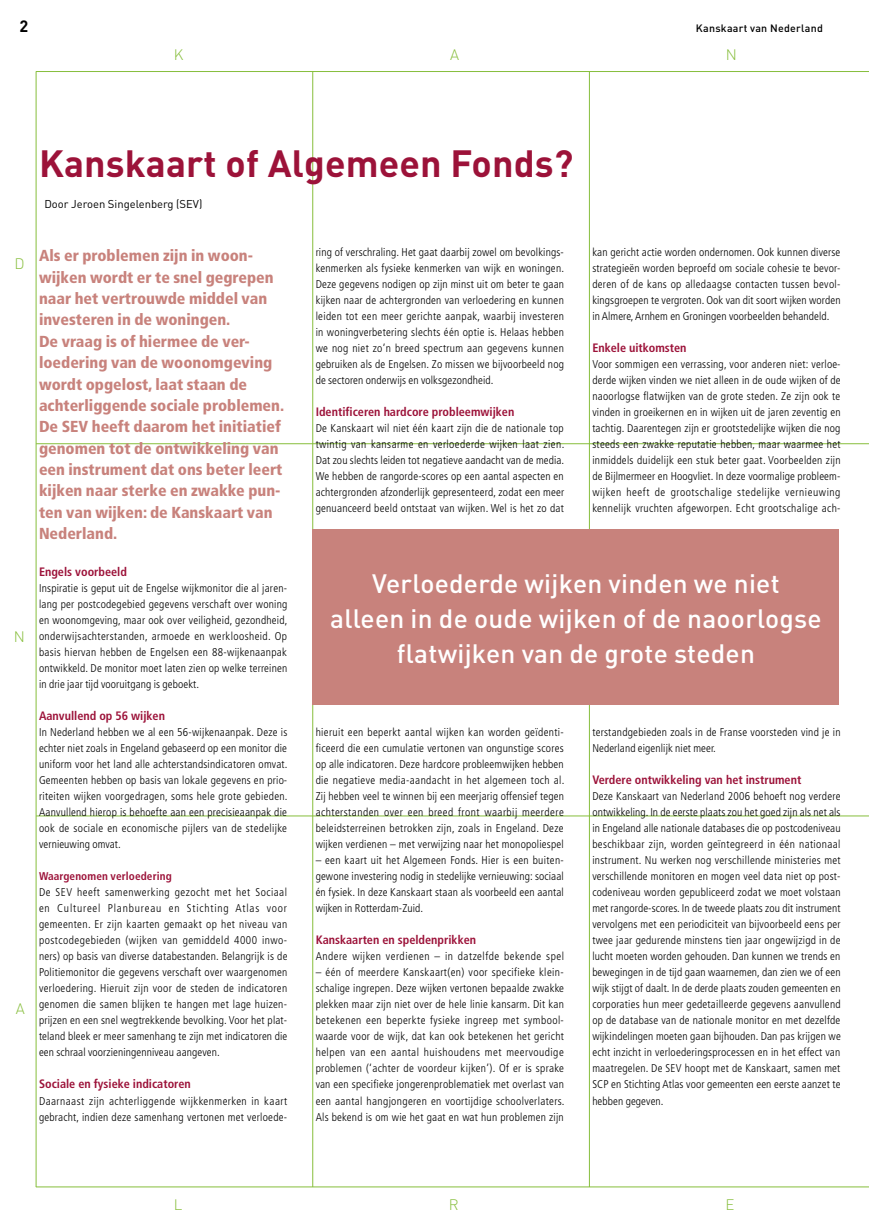
<style>
.page{position:relative;width:869px;height:1223px;background:#fff}
.page>*{position:absolute;margin:0;border:0;box-sizing:border-box;transform-origin:0 0}
.t1{font:700 37.5px "DIN";letter-spacing:.005em;color:#9c1239}
.t2{font:500 26.25px/35px "DIN";letter-spacing:.01em;color:#fff;text-align:center}
.t3{font:700 16.25px "DIN";color:#000}
.t4{font:900 condensed 16px/21.4px "Frutiger";color:#c8827c}
.t5{font:300 15px "DIN";color:#87be3c}
.t6{font:700 condensed 12.25px "Frutiger";color:#9c1239}
.t7{font:300 condensed 11.25px/16px "Frutiger";letter-spacing:.015em;color:#000;text-align:justify}
.t8{font:300 condensed 11.25px "Frutiger";letter-spacing:.04em;color:#000}
.t9{font:11.25px "DIN";color:#000}
.t10{font:700 condensed 11.25px "Frutiger";letter-spacing:.01em;color:#9c1239}
.t11{font:500 10.62px "DIN";letter-spacing:.025em;color:#000}
</style>
<div class="page">
<hr style="left:312px;top:72px;width:1px;height:1114px;background:#87be3c">
<hr style="left:589px;top:72px;width:1px;height:1114px;background:#87be3c">
<hr style="left:36px;top:72px;width:1px;height:1114px;background:#87be3c">
<hr style="left:36px;top:443px;width:832px;height:1px;background:#87be3c">
<hr style="left:36px;top:815px;width:832px;height:1px;background:#87be3c">
<hr style="left:36px;top:71px;width:832px;height:1px;background:#87be3c">
<hr style="left:36px;top:1186px;width:832px;height:1px;background:#87be3c">
<div style="left:312px;top:529px;width:526px;height:175px;background:#c8827c"></div>
<h3 class="t3" style="left:20px;top:16px;width:10px">2</h3>
<p class="t11" style="left:695px;top:21px;width:128px">Kanskaart van Nederland</p>
<h3 class="t5" style="left:174px;top:46px;width:11px">K</h3>
<h3 class="t5" style="left:450px;top:46px;width:11px">A</h3>
<h3 class="t5" style="left:725px;top:46px;width:13px">N</h3>
<h1 class="t1" style="left:39px;top:139px;width:535px">Kanskaart of Algemeen Fonds?</h1>
<p class="t9" style="left:44px;top:197px;width:159px">Door Jeroen Singelenberg (SEV)</p>
<h3 class="t5" style="left:15px;top:254px;width:12px">D</h3>
<h3 class="t5" style="left:14px;top:627px;width:13px">N</h3>
<h3 class="t5" style="left:16px;top:999px;width:11px">A</h3>
<p class="t4" style="left:39px;top:245px;width:246px">Als er problemen zijn in woon&shy;wijken wordt er te snel gegrepen naar het vertrouwde middel van investeren in de woningen.<br>De vraag is of hiermee de ver&shy;loedering van de woonomgeving wordt opgelost, laat staan de achterliggende sociale problemen.<br>De SEV heeft daarom het initiatief genomen tot de ontwikkeling van een instrument dat ons beter leert kijken naar sterke en zwakke pun&shy;ten van wijken: de Kanskaart van<br>Nederland.</p>
<p class="t6" style="left:39px;top:564px;width:89px">Engels voorbeeld</p>
<p class="t7" style="left:39px;top:580px;width:250px">Inspiratie is geput uit de Engelse wijkmonitor die al jaren&shy;lang per postcodegebied gegevens verschaft over woning en woonomgeving, maar ook over veiligheid, gezondheid, onderwijsachterstanden, armoede en werkloosheid. Op basis hiervan hebben de Engelsen een 88-wijkenaanpak ontwikkeld. De monitor moet laten zien op welke terreinen in drie jaar tijd vooruitgang is geboekt.</p>
<p class="t6" style="left:39px;top:708px;width:127px">Aanvullend op 56 wijken</p>
<p class="t7" style="left:39px;top:724px;width:250px">In Nederland hebben we al een 56-wijkenaanpak. Deze is echter niet zoals in Engeland gebaseerd op een monitor die uniform voor het land alle achterstandsindicatoren omvat.<br>Gemeenten hebben op basis van lokale gegevens en prio&shy;riteiten wijken voorgedragen, soms hele grote gebieden.<br>Aanvullend hierop is behoefte aan een precisieaanpak die ook de sociale en economische pijlers van de stedelijke vernieuwing omvat.</p>
<p class="t10" style="left:39px;top:869px;width:134px">Waargenomen verloedering</p>
<p class="t7" style="left:39px;top:884px;width:250px">De SEV heeft samenwerking gezocht met het Sociaal en Cultureel Planbureau en Stichting Atlas voor gemeenten. Er zijn kaarten gemaakt op het niveau van postcodegebieden (wijken van gemiddeld 4000 inwo&shy;ners) op basis van diverse databestanden. Belangrijk is de Politiemonitor die gegevens verschaft over waargenomen verloedering. Hieruit zijn voor de steden de indicatoren genomen die samen blijken te hangen met lage huizen&shy;prijzen en een snel wegtrekkende bevolking. Voor het plat&shy;teland bleek er meer samenhang te zijn met indicatoren die een schraal voorzieningenniveau aangeven.</p>
<p class="t6" style="left:39px;top:1076px;width:153px">Sociale en fysieke indicatoren</p>
<p class="t7" style="left:39px;top:1092px;width:250px">Daarnaast zijn achterliggende wijkkenmerken in kaart gebracht, indien deze samenhang vertonen met verloede-</p>
<p class="t7" style="left:315px;top:244px;width:250px">ring of verschraling. Het gaat daarbij zowel om bevolkings&shy;kenmerken als fysieke kenmerken van wijk en woningen.<br>Deze gegevens nodigen op zijn minst uit om beter te gaan kijken naar de achtergronden van verloedering en kunnen leiden tot een meer gerichte aanpak, waarbij investeren in woningverbetering slechts één optie is. Helaas hebben we nog niet zo’n breed spectrum aan gegevens kunnen gebruiken als de Engelsen. Zo missen we bijvoorbeeld nog de sectoren onderwijs en volksgezondheid.</p>
<p class="t6" style="left:315px;top:404px;width:200px">Identificeren hardcore probleemwijken</p>
<p class="t7" style="left:315px;top:420px;width:250px">De Kanskaart wil niet één kaart zijn die de nationale top twintig van kansarme en verloederde wijken laat zien.<br>Dat zou slechts leiden tot negatieve aandacht van de media.<br>We hebben de rangorde-scores op een aantal aspecten en achtergronden afzonderlijk gepresenteerd, zodat een meer genuanceerd beeld ontstaat van wijken. Wel is het zo dat</p>
<p class="t7" style="left:592px;top:244px;width:250px">kan gericht actie worden ondernomen. Ook kunnen diverse strategieën worden beproefd om sociale cohesie te bevor&shy;deren of de kans op alledaagse contacten tussen bevol&shy;kingsgroepen te vergroten. Ook van dit soort wijken worden in Almere, Arnhem en Groningen voorbeelden behandeld.</p>
<p class="t6" style="left:592px;top:340px;width:96px">Enkele uitkomsten</p>
<p class="t7" style="left:592px;top:356px;width:250px">Voor sommigen een verrassing, voor anderen niet: verloe&shy;derde wijken vinden we niet alleen in de oude wijken of de naoorlogse flatwijken van de grote steden. Ze zijn ook te vinden in groeikernen en in wijken uit de jaren zeventig en tachtig. Daarentegen zijn er grootstedelijke wijken die nog steeds een zwakke reputatie hebben, maar waarmee het inmiddels duidelijk een stuk beter gaat. Voorbeelden zijn de Bijlmermeer en Hoogvliet. In deze voormalige probleem&shy;wijken heeft de grootschalige stedelijke vernieuwing kennelijk vruchten afgeworpen. Echt grootschalige ach-</p>
<h2 class="t2" style="left:330px;top:565px;width:492px">Verloederde wijken vinden we niet<br>alleen in de oude wijken of de naoorlogse flatwijken van de grote steden</h2>
<p class="t7" style="left:315px;top:724px;width:250px">hieruit een beperkt aantal wijken kan worden geïdenti&shy;ficeerd die een cumulatie vertonen van ongunstige scores op alle indicatoren. Deze hardcore probleemwijken hebben die negatieve media-aandacht in het algemeen toch al.<br>Zij hebben veel te winnen bij een meerjarig offensief tegen achterstanden over een breed front waarbij meerdere beleidsterreinen betrokken zijn, zoals in Engeland. Deze wijken verdienen – met verwijzing naar het monopoliespel</p>
<p class="t7" style="left:315px;top:852px;width:249px">– een kaart uit het Algemeen Fonds. Hier is een buiten&shy;gewone investering nodig in stedelijke vernieuwing: sociaal én fysiek. In deze Kanskaart staan als voorbeeld een aantal wijken in Rotterdam-Zuid.</p>
<p class="t6" style="left:315px;top:932px;width:162px">Kanskaarten en speldenprikken</p>
<p class="t8" style="left:315px;top:950px;width:250px">Andere wijken verdienen – in datzelfde bekende spel</p>
<p class="t7" style="left:315px;top:964px;width:250px">– één of meerdere Kanskaart(en) voor specifieke klein&shy;schalige ingrepen. Deze wijken vertonen bepaalde zwakke plekken maar zijn niet over de hele linie kansarm. Dit kan betekenen een beperkte fysieke ingreep met symbool&shy;waarde voor de wijk, dat kan ook betekenen het gericht helpen van een aantal huishoudens met meervoudige problemen (‘achter de voordeur kijken’). Of er is sprake van een specifieke jongerenproblematiek met overlast van een aantal hangjongeren en voortijdige schoolverlaters.<br>Als bekend is om wie het gaat en wat hun problemen zijn</p>
<p class="t7" style="left:592px;top:724px;width:249px">terstandgebieden zoals in de Franse voorsteden vind je in<br>Nederland eigenlijk niet meer.</p>
<p class="t6" style="left:592px;top:772px;width:210px">Verdere ontwikkeling van het instrument</p>
<p class="t7" style="left:592px;top:788px;width:250px">Deze Kanskaart van Nederland 2006 behoeft nog verdere ontwikkeling. In de eerste plaats zou het goed zijn als net als in Engeland alle nationale databases die op postcodeniveau beschikbaar zijn, worden geïntegreerd in één nationaal instrument. Nu werken nog verschillende ministeries met verschillende monitoren en mogen veel data niet op post&shy;codeniveau worden gepubliceerd zodat we moet volstaan met rangorde-scores. In de tweede plaats zou dit instrument vervolgens met een periodiciteit van bijvoorbeeld eens per twee jaar gedurende minstens tien jaar ongewijzigd in de lucht moeten worden gehouden. Dan kunnen we trends en bewegingen in de tijd gaan waarnemen, dan zien we of een wijk stijgt of daalt. In de derde plaats zouden gemeenten en corporaties hun meer gedetailleerde gegevens aanvullend op de database van de nationale monitor en met dezelfde wijkindelingen moeten gaan bijhouden. Dan pas krijgen we echt inzicht in verloederingsprocessen en in het effect van maatregelen. De SEV hoopt met de Kanskaart, samen met SCP en Stichting Atlas voor gemeenten een eerste aanzet te hebben gegeven.</p>
<h3 class="t5" style="left:174px;top:1195px;width:10px">L</h3>
<h3 class="t5" style="left:448px;top:1195px;width:11px">R</h3>
<h3 class="t5" style="left:725px;top:1195px;width:10px">E</h3>
</div>
